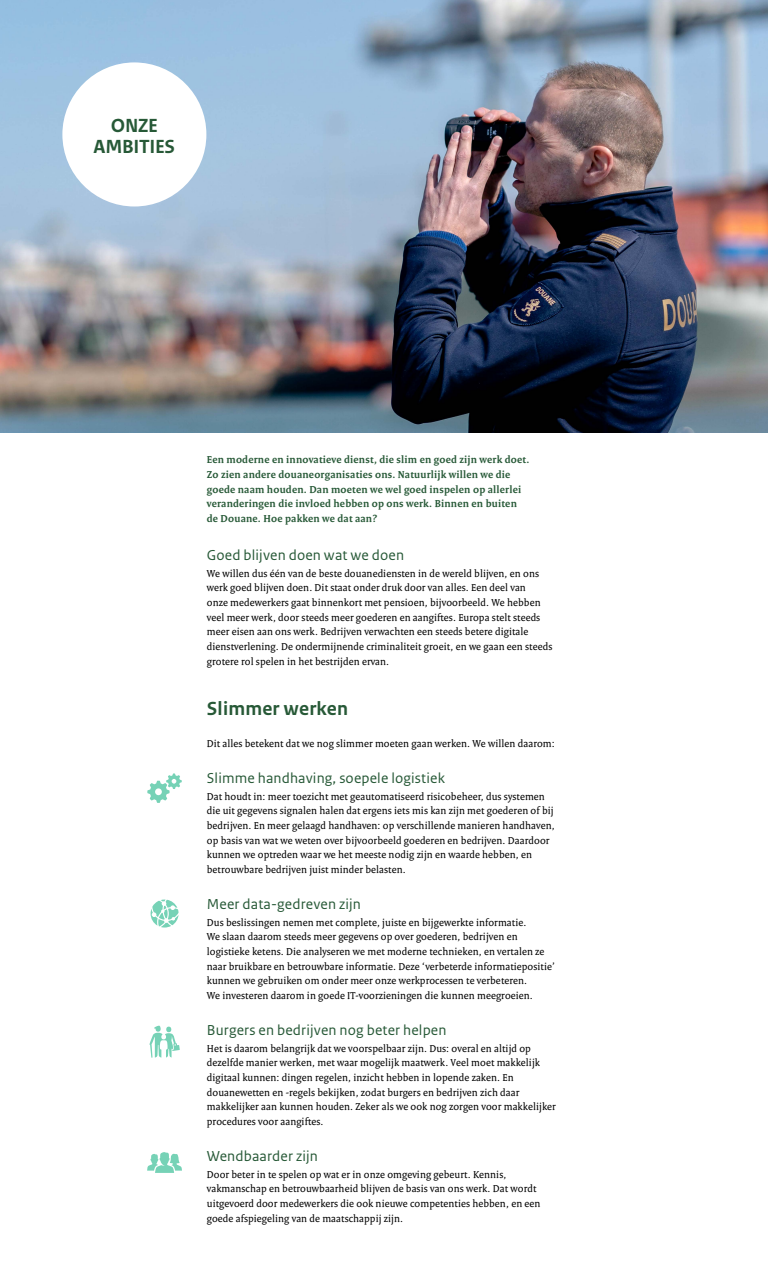
<style>
.page{position:relative;width:768px;height:1277px;background:#fff}
.page>*{position:absolute;margin:0;border:0;box-sizing:border-box;transform-origin:0 0}
.H1_Hoofdstuk_TOC{font:700 20px/21.6px "Rijksoverheid Sans Text";color:#275937;text-align:center}
.H3_maar_H2_in_code{font:15.2px "Rijksoverheid Sans Text";letter-spacing:.01em;color:#275937}
.P_Body_met_wit_voor{font:10.8px/14.6px "Rijksoverheid Serif";letter-spacing:.01em;color:#000}
.P_Intro{font:700 10.8px/14.6px "Rijksoverheid Serif";letter-spacing:.02em;color:#275937}
</style>
<div class="page">
<img style="left:0;top:0;width:768px;height:432px">
<div style="left:62px;top:62px;width:144px;height:144px;background:#fff;border-radius:50%"></div>
<svg style="left:147px;top:773px;width:35px;height:30px"></svg>
<svg style="left:151px;top:899px;width:28px;height:28px"></svg>
<svg style="left:149px;top:1025px;width:31px;height:32px"></svg>
<svg style="left:147px;top:1152px;width:35px;height:20px"></svg>
<h1 class="H1_Hoofdstuk_TOC" style="left:94px;top:115px;width:83px">ONZE<br>AMBITIES</h1>
<p class="P_Intro" style="left:207px;top:452px;width:324px">Een moderne en innovatieve dienst, die slim en goed zijn werk doet.<br>Zo zien andere douaneorganisaties ons. Natuurlijk willen we die goede naam houden. Dan moeten we wel goed inspelen op allerlei veranderingen die invloed hebben op ons werk. Binnen en buiten de Douane. Hoe pakken we dat aan?</p>
<h2 class="H3_maar_H2_in_code" style="left:207px;top:546px;width:199px">Goed blijven doen wat we doen</h2>
<p class="P_Body_met_wit_voor" style="left:207px;top:566px;width:347px">We willen dus één van de beste douanediensten in de wereld blijven, en ons werk goed blijven doen. Dit staat onder druk door van alles. Een deel van<br>onze medewerkers gaat binnenkort met pensioen, bijvoorbeeld. We hebben veel meer werk, door steeds meer goederen en aangiftes. Europa stelt steeds meer eisen aan ons werk. Bedrijven verwachten een steeds betere digitale dienstverlening. De ondermijnende criminaliteit groeit, en we gaan een steeds grotere rol spelen in het bestrijden ervan.</p>
<h2 class="H1_Hoofdstuk_TOC" style="left:207px;top:698px;width:143px">Slimmer werken</h2>
<p class="P_Body_met_wit_voor" style="left:207px;top:736px;width:349px">Dit alles betekent dat we nog slimmer moeten gaan werken. We willen daarom:</p>
<h3 class="H3_maar_H2_in_code" style="left:207px;top:769px;width:240px">Slimme handhaving, soepele logistiek</h3>
<p class="P_Body_met_wit_voor" style="left:207px;top:788px;width:350px">Dat houdt in: meer toezicht met geautomatiseerd risicobeheer, dus systemen die uit gegevens signalen halen dat ergens iets mis kan zijn met goederen of bij bedrijven. En meer gelaagd handhaven: op verschillende manieren handhaven, op basis van wat we weten over bijvoorbeeld goederen en bedrijven. Daardoor kunnen we optreden waar we het meeste nodig zijn en waarde hebben, en betrouwbare bedrijven juist minder belasten.</p>
<h3 class="H3_maar_H2_in_code" style="left:207px;top:895px;width:156px">Meer data-gedreven zijn</h3>
<p class="P_Body_met_wit_voor" style="left:207px;top:914px;width:349px">Dus beslissingen nemen met complete, juiste en bijgewerkte informatie.<br>We slaan daarom steeds meer gegevens op over goederen, bedrijven en logistieke ketens. Die analyseren we met moderne technieken, en vertalen ze naar bruikbare en betrouwbare informatie. Deze ‘verbeterde informatiepositie’ kunnen we gebruiken om onder meer onze werkprocessen te verbeteren.<br>We investeren daarom in goede IT-voorzieningen die kunnen meegroeien.</p>
<h3 class="H3_maar_H2_in_code" style="left:207px;top:1021px;width:241px">Burgers en bedrijven nog beter helpen</h3>
<p class="P_Body_met_wit_voor" style="left:207px;top:1040px;width:350px">Het is daarom belangrijk dat we voorspelbaar zijn. Dus: overal en altijd op dezelfde manier werken, met waar mogelijk maatwerk. Veel moet makkelijk digitaal kunnen: dingen regelen, inzicht hebben in lopende zaken. En douanewetten en -regels bekijken, zodat burgers en bedrijven zich daar makkelijker aan kunnen houden. Zeker als we ook nog zorgen voor makkelijker procedures voor aangiftes.</p>
<h3 class="H3_maar_H2_in_code" style="left:207px;top:1147px;width:113px">Wendbaarder zijn</h3>
<p class="P_Body_met_wit_voor" style="left:207px;top:1166px;width:335px">Door beter in te spelen op wat er in onze omgeving gebeurt. Kennis, vakmanschap en betrouwbaarheid blijven de basis van ons werk. Dat wordt uitgevoerd door medewerkers die ook nieuwe competenties hebben, en een goede afspiegeling van de maatschappij zijn.</p>
</div>
